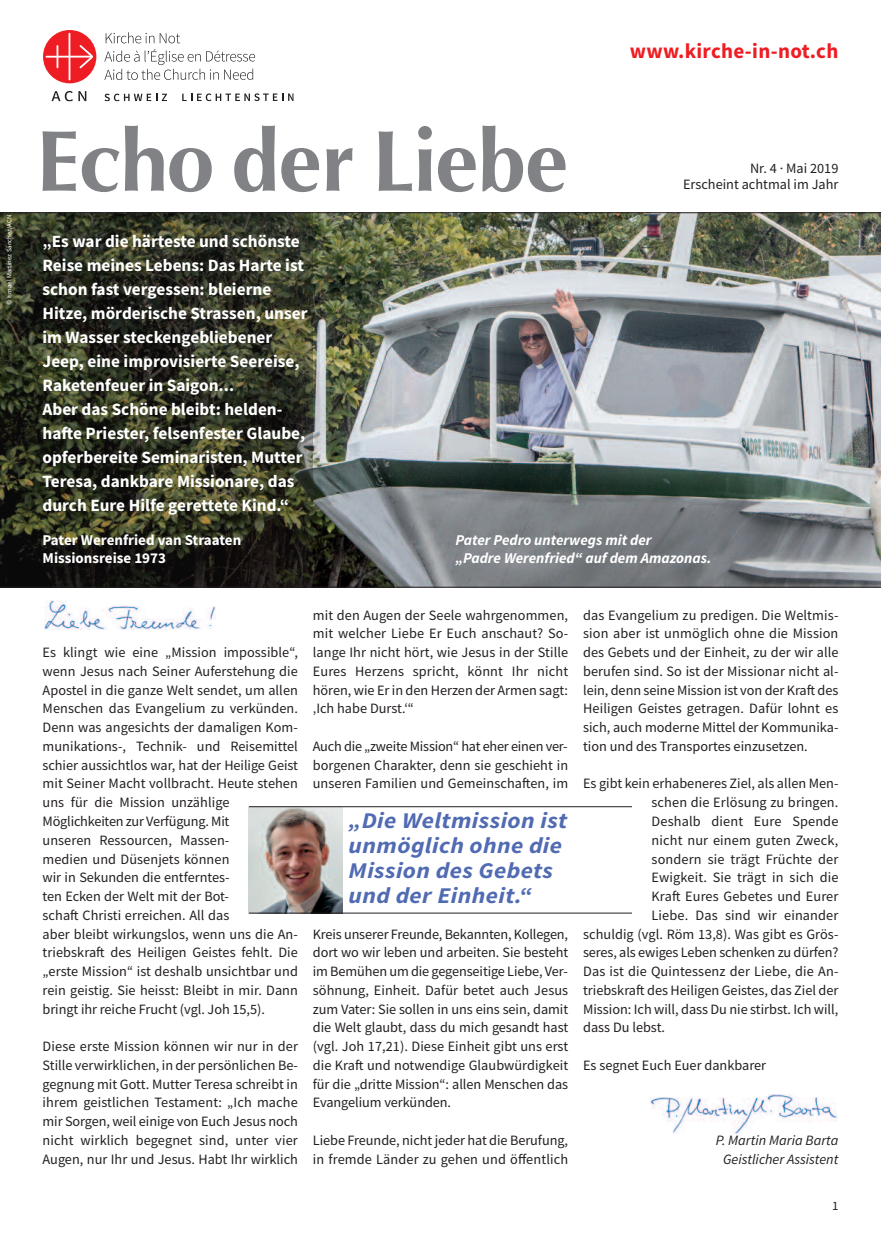
<style>
.page{position:relative;width:881px;height:1234px;background:#fff}
.page>*{position:absolute;margin:0;border:0;box-sizing:border-box;transform-origin:0 0}
.t1{font:italic 700 22.5px/24.8px "Source Sans Pro";letter-spacing:.015em;color:#516bb3;scale:1.1 1}
.t2{font:700 21px "Source Sans Pro";letter-spacing:.015em;color:#ee1d23}
.t3{font:700 17.25px/24px "Source Sans Pro";color:#fff}
.t4{font:italic 700 15px/18.8px "Source Sans Pro";color:#fff}
.t5{font:700 15px/18.8px "Source Sans Pro";color:#fff}
.t6{font:14.25px/18.8px "Source Sans Pro";letter-spacing:.005em;color:#231f20;text-align:justify}
.t7{font:italic 14.25px/18.8px "Source Sans Pro";color:#231f20;text-align:center}
.t8{font:12.75px "Source Sans Pro";color:#231f20}
.t9{font:6.75px "Source Sans Pro";color:#fff}
</style>
<div class="page">
<img style="left:650px;top:1094px;width:186px;height:38px">
<img style="left:313px;top:213px;width:567px;height:373px">
<img style="left:44px;top:600px;width:171px;height:29px">
<img style="left:249px;top:807px;width:93px;height:105px">
<hr style="left:249px;top:806px;width:382px;height:1px;background:#231f20">
<hr style="left:249px;top:912px;width:382px;height:1px;background:#231f20">
<div style="left:0;top:213px;width:313px;height:374px;background:#231f20;opacity:.3"></div>
<hr style="left:0;top:212px;width:880px;height:1px;background:#231f20">
<hr style="left:0;top:586px;width:880px;height:1px;background:#231f20">
<svg style="left:43px;top:125px;width:522px;height:67px"></svg>
<div style="left:43px;top:30px;width:53px;height:53px;background:#ee1d23;border-radius:50%"></div>
<svg style="left:46px;top:33px;width:47px;height:47px"></svg>
<svg style="left:51px;top:91px;width:35px;height:10px"></svg>
<svg style="left:106px;top:32px;width:48px;height:11px"></svg>
<svg style="left:160px;top:33px;width:20px;height:10px"></svg>
<svg style="left:104px;top:49px;width:151px;height:31px"></svg>
<svg style="left:104px;top:94px;width:63px;height:7px"></svg>
<svg style="left:182px;top:93px;width:111px;height:8px"></svg>
<h2 class="t2" style="left:629px;top:44px;width:210px">www.kirche-in-not.ch</h2>
<p class="t9" style="left:7px;top:305px;width:91px;rotate:-90deg">© Ismael Martínez Sánchez/ACN</p>
<p class="t3" style="left:43px;top:230px;width:266px">„Es war die härteste und schönste Reise meines Lebens: Das Harte ist schon fast vergessen: bleierne Hitze, mörderische Strassen, unser im Wasser steckengebliebener Jeep, eine improvisierte Seereise, Raketenfeuer in Saigon...<br>Aber das Schöne bleibt: helden&shy;hafte Priester, felsenfester Glaube, opferbereite Seminaristen, Mutter Teresa, dankbare Missionare, das durch Eure Hilfe gerettete Kind.“</p>
<p class="t5" style="left:43px;top:531px;width:200px">Pater Werenfried van Straaten<br>Missionsreise 1973</p>
<p class="t6" style="left:682px;top:161px;width:157px;line-height:16.5px;text-align:right">Nr. 4 · Mai 2019<br>Erscheint achtmal im Jahr</p>
<p class="t4" style="left:455px;top:531px;width:257px">Pater Pedro unterwegs mit der<br>„Padre Werenfried“ auf dem Amazonas.</p>
<p class="t6" style="left:43px;top:644px;width:257px;text-align:left">Es klingt wie eine „Mission impossible“, wenn Jesus nach Seiner Auferstehung die Apostel in die ganze Welt sendet, um allen Menschen das Evangelium zu verkünden.<br>Denn was angesichts der damaligen Kom&shy;munikations-, Technik- und Reisemittel schier aussichtlos war, hat der Heilige Geist mit Seiner Macht vollbracht. Heute stehen uns für die Mission unzählige Möglichkeiten zur Verfügung. Mit<br>unseren Ressourcen, Massen-<br>medien und Düsenjets können<br>wir in Sekunden die entferntes-<br>ten Ecken der Welt mit der Bot-<br>schaft Christi erreichen. All das<br>aber bleibt wirkungslos, wenn uns die An&shy;triebskraft des Heiligen Geistes fehlt. Die „erste Mission“ ist deshalb unsichtbar und rein geistig. Sie heisst: Bleibt in mir. Dann bringt ihr reiche Frucht (vgl. Joh 15,5).</p>
<p class="t6" style="left:43px;top:1037px;width:257px">Diese erste Mission können wir nur in der Stille verwirklichen, in der persönlichen Be&shy;gegnung mit Gott. Mutter Teresa schreibt in ihrem geistlichen Testament: „Ich mache mir Sorgen, weil einige von Euch Jesus noch nicht wirklich begegnet sind, unter vier Augen, nur Ihr und Jesus. Habt Ihr wirklich</p>
<p class="t6" style="left:313px;top:606px;width:257px">mit den Augen der Seele wahrgenommen, mit welcher Liebe Er Euch anschaut? So&shy;lange Ihr nicht hört, wie Jesus in der Stille Eures Herzens spricht, könnt Ihr nicht hören, wie Er in den Herzen der Armen sagt: ‚Ich habe Durst.‘“</p>
<p class="t6" style="left:313px;top:737px;width:257px">Auch die „zweite Mission“ hat eher einen ver&shy;borgenen Charakter, denn sie geschieht in unseren Familien und Gemeinschaften, im</p>
<h1 class="t1" style="left:348px;top:810px;width:200px">„Die Weltmission ist unmöglich ohne die<br>Mission des Gebets und der Einheit.“</h1>
<p class="t6" style="left:313px;top:925px;width:257px">Kreis unserer Freunde, Bekannten, Kollegen, dort wo wir leben und arbeiten. Sie besteht im Bemühen um die gegenseitige Liebe, Ver&shy;söhnung, Einheit. Dafür betet auch Jesus zum Vater: Sie sollen in uns eins sein, damit die Welt glaubt, dass du mich gesandt hast (vgl. Joh 17,21). Diese Einheit gibt uns erst die Kraft und notwendige Glaubwürdigkeit für die „dritte Mission“: allen Menschen das Evangelium verkünden.</p>
<p class="t6" style="left:313px;top:1131px;width:257px">Liebe Freunde, nicht jeder hat die Berufung, in fremde Länder zu gehen und öffentlich</p>
<p class="t6" style="left:583px;top:606px;width:257px">das Evangelium zu predigen. Die Weltmis&shy;sion aber ist unmöglich ohne die Mission des Gebets und der Einheit, zu der wir alle berufen sind. So ist der Missionar nicht al&shy;lein, denn seine Mission ist von der Kraft des Heiligen Geistes getragen. Dafür lohnt es sich, auch moderne Mittel der Kommunika&shy;tion und des Transportes einzusetzen.</p>
<p class="t6" style="left:583px;top:775px;width:257px">Es gibt kein erhabeneres Ziel, als allen Men-</p>
<p class="t6" style="left:651px;top:794px;width:188px">schen die Erlösung zu bringen.</p>
<p class="t6" style="left:651px;top:812px;width:188px">Deshalb dient Eure Spende</p>
<p class="t6" style="left:651px;top:831px;width:188px">nicht nur einem guten Zweck,</p>
<p class="t6" style="left:651px;top:850px;width:188px">sondern sie trägt Früchte der</p>
<p class="t6" style="left:651px;top:869px;width:188px">Ewigkeit. Sie trägt in sich die</p>
<p class="t6" style="left:651px;top:887px;width:188px">Kraft Eures Gebetes und Eurer</p>
<p class="t6" style="left:651px;top:906px;width:188px">Liebe. Das sind wir einander</p>
<p class="t6" style="left:583px;top:925px;width:257px">schuldig (vgl. Röm 13,8). Was gibt es Grös-</p>
<p class="t6" style="left:583px;top:944px;width:257px">seres, als ewiges Leben schenken zu dürfen?</p>
<p class="t6" style="left:583px;top:962px;width:257px">Das ist die Quintessenz der Liebe, die An-</p>
<p class="t6" style="left:583px;top:981px;width:257px">triebskraft des Heiligen Geistes, das Ziel der</p>
<p class="t6" style="left:583px;top:1000px;width:257px">Mission: Ich will, dass Du nie stirbst. Ich will,</p>
<p class="t6" style="left:583px;top:1019px;width:83px">dass Du lebst.</p>
<p class="t6" style="left:583px;top:1056px;width:184px">Es segnet Euch Euer dankbarer</p>
<p class="t7" style="left:715px;top:1131px;width:124px">P. Martin Maria Barta<br>Geistlicher Assistent</p>
<p class="t8" style="left:831px;top:1200px;width:8px">1</p>
</div>
